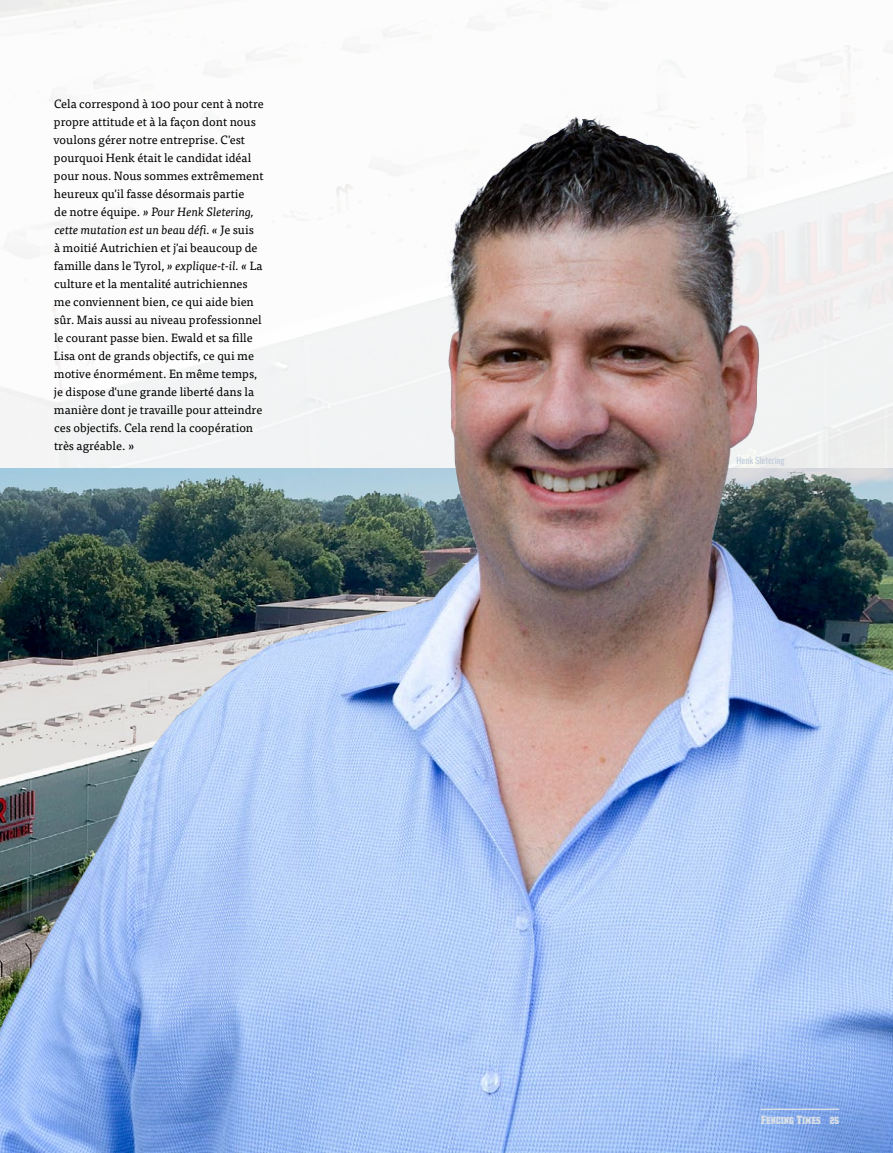
<style>
.page{position:relative;width:893px;height:1153px;background:#fff}
.page>*{position:absolute;margin:0;border:0;box-sizing:border-box;transform-origin:0 0}
.t1{font:15.3px "Laredo Trail Condensed";color:#d7dee6;scale:.59 1}
.t2{font:12px/18px "Tisa Pro";color:#000}
.t3{font:9px "Oswald";color:#c0ccda}
.s1{font-style:italic}
</style>
<div class="page">
<img style="left:0;top:51px;width:893px;height:1101px">
<hr style="left:761px;top:1108px;width:78px;height:1px;background:#d7dee6">
<p class="t2" style="left:54px;top:94px;width:212px">Cela correspond à 100 pour cent à notre propre attitude et à la façon dont nous voulons gérer notre entreprise. C'est pourquoi Henk était le candidat idéal pour nous. Nous sommes extrêmement heureux qu'il fasse désormais partie<br>de notre équipe. <span class="s1">» Pour Henk Sletering, cette mutation est un beau défi. «</span> Je suis<br>à moitié Autrichien et j'ai beaucoup de famille dans le Tyrol, <span class="s1">» explique-t-il. «</span> La culture et la mentalité autrichiennes me conviennent bien, ce qui aide bien sûr. Mais aussi au niveau professionnel le courant passe bien. Ewald et sa fille Lisa ont de grands objectifs, ce qui me motive énormément. En même temps, je dispose d'une grande liberté dans la manière dont je travaille pour atteindre ces objectifs. Cela rend la coopération très agréable. »</p>
<p class="t3" style="left:737px;top:452px;width:50px">Henk Sletering</p>
<p class="t1" style="left:761px;top:1112px;width:134px">Fencing Times 25</p>
</div>
